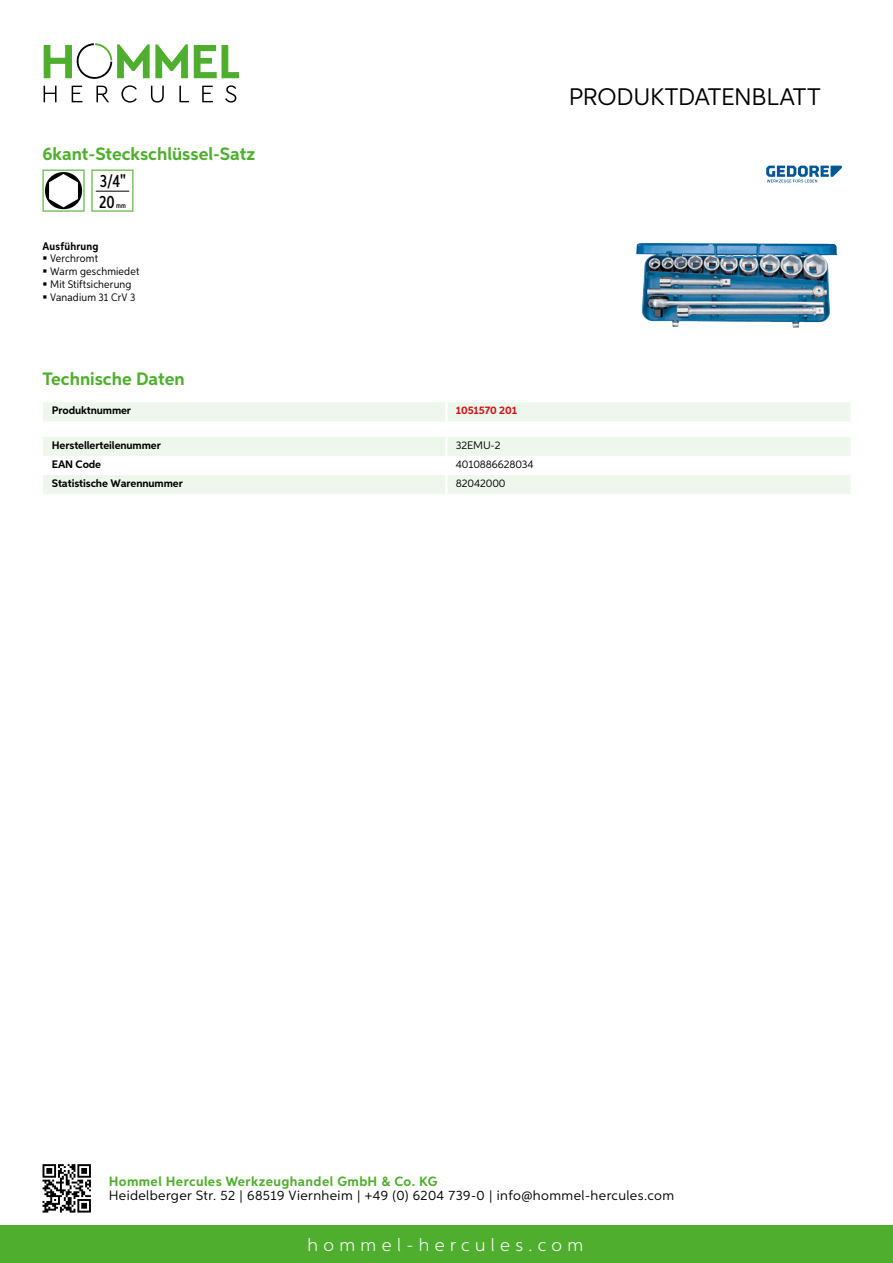
<style>
.page{position:relative;width:893px;height:1263px;background:#fff}
.page>*{position:absolute;margin:0;border:0;box-sizing:border-box;transform-origin:0 0}
.t1{font:24px "Aspira";letter-spacing:-.01em;color:#000}
.t2{font:700 18px "Aspira";color:#50ae2f}
.t3{font:300 18px "Aspira";letter-spacing:.3em;color:#fff}
.t4{font:500 17.85px/20.4px "Aspira XX Nar";color:#000}
.t5{font:13.5px "Aspira";letter-spacing:.03em;color:#000}
.t6{font:700 13.5px "Aspira";letter-spacing:.03em;color:#50ae2f}
.t7{font:700 10.95px "Aspira";letter-spacing:-.01em;color:#000}
.t8{font:10.95px/12.8px "Aspira Nar";letter-spacing:.015em;color:#000}
.t9{font:10.95px "Aspira";letter-spacing:-.01em;color:#000}
.t10{font:700 10.95px "Aspira";letter-spacing:-.01em;color:#cd1013}
.t11{font:700 10.95px "Aspira Nar";letter-spacing:.02em;color:#000}
.t12{font:500 7.35px "Aspira XX Nar";color:#000}
</style>
<div class="page">
<div style="left:0;top:1226px;width:893px;height:37px;background:#50ae2f"></div>
<svg style="left:43px;top:1164px;width:48px;height:48px"></svg>
<svg style="left:194px;top:45px;width:45px;height:33px"></svg>
<svg style="left:44px;top:43px;width:144px;height:36px"></svg>
<svg style="left:44px;top:86px;width:13px;height:16px"></svg>
<svg style="left:72px;top:86px;width:10px;height:16px"></svg>
<svg style="left:96px;top:86px;width:13px;height:16px"></svg>
<svg style="left:121px;top:85px;width:16px;height:18px"></svg>
<svg style="left:151px;top:86px;width:13px;height:17px"></svg>
<svg style="left:179px;top:86px;width:10px;height:16px"></svg>
<svg style="left:202px;top:86px;width:11px;height:16px"></svg>
<svg style="left:225px;top:85px;width:11px;height:18px"></svg>
<div style="left:43px;top:402px;width:807px;height:19px;background:#eef7eb"></div>
<hr style="left:445px;top:402px;width:3px;height:19px;background:#fff">
<svg style="left:43px;top:437px;width:807px;height:57px"></svg>
<hr style="left:445px;top:475px;width:3px;height:19px;background:#fff">
<svg style="left:43px;top:170px;width:42px;height:42px"></svg>
<svg style="left:91px;top:170px;width:42px;height:42px"></svg>
<hr style="left:96px;top:191px;width:33px;height:1px;background:#000">
<img style="left:634px;top:243px;width:196px;height:85px">
<svg style="left:766px;top:166px;width:76px;height:16px"></svg>
<h2 class="t2" style="left:43px;top:142px;width:214px">6kant-Steckschlüssel-Satz</h2>
<h3 class="t4" style="left:99px;top:171px;width:28px">3/4"<br>20</h3>
<p class="t12" style="left:116px;top:201px;width:11px">mm</p>
<p class="t11" style="left:43px;top:239px;width:58px">Ausführung</p>
<p class="t8" style="left:50px;top:252px;width:91px">Verchromt<br>Warm geschmiedet<br>Mit Stiftsicherung<br>Vanadium 31 CrV 3</p>
<h2 class="t2" style="left:43px;top:368px;width:144px">Technische Daten</h2>
<p class="t7" style="left:52px;top:404px;width:81px">Produktnummer</p>
<p class="t10" style="left:456px;top:404px;width:63px">1051570 201</p>
<p class="t7" style="left:52px;top:438px;width:111px">Herstellerteilenummer</p>
<p class="t9" style="left:456px;top:438px;width:46px">32EMU-2</p>
<p class="t7" style="left:52px;top:457px;width:51px">EAN Code</p>
<p class="t9" style="left:456px;top:457px;width:79px">4010886628034</p>
<p class="t7" style="left:52px;top:476px;width:132px">Statistische Warennummer</p>
<p class="t9" style="left:456px;top:477px;width:51px">82042000</p>
<h1 class="t1" style="left:569px;top:82px;width:253px">Produktdatenblatt</h1>
<p class="t6" style="left:109px;top:1172px;width:330px">Hommel Hercules Werkzeughandel GmbH &amp; Co. KG</p>
<p class="t5" style="left:109px;top:1187px;width:567px">Heidelberger Str. 52 | 68519 Viernheim | +49 (0) 6204 739-0 | info@hommel-hercules.com</p>
<h2 class="t3" style="left:307px;top:1234px;width:277px">hommel-hercules.com</h2>
</div>
